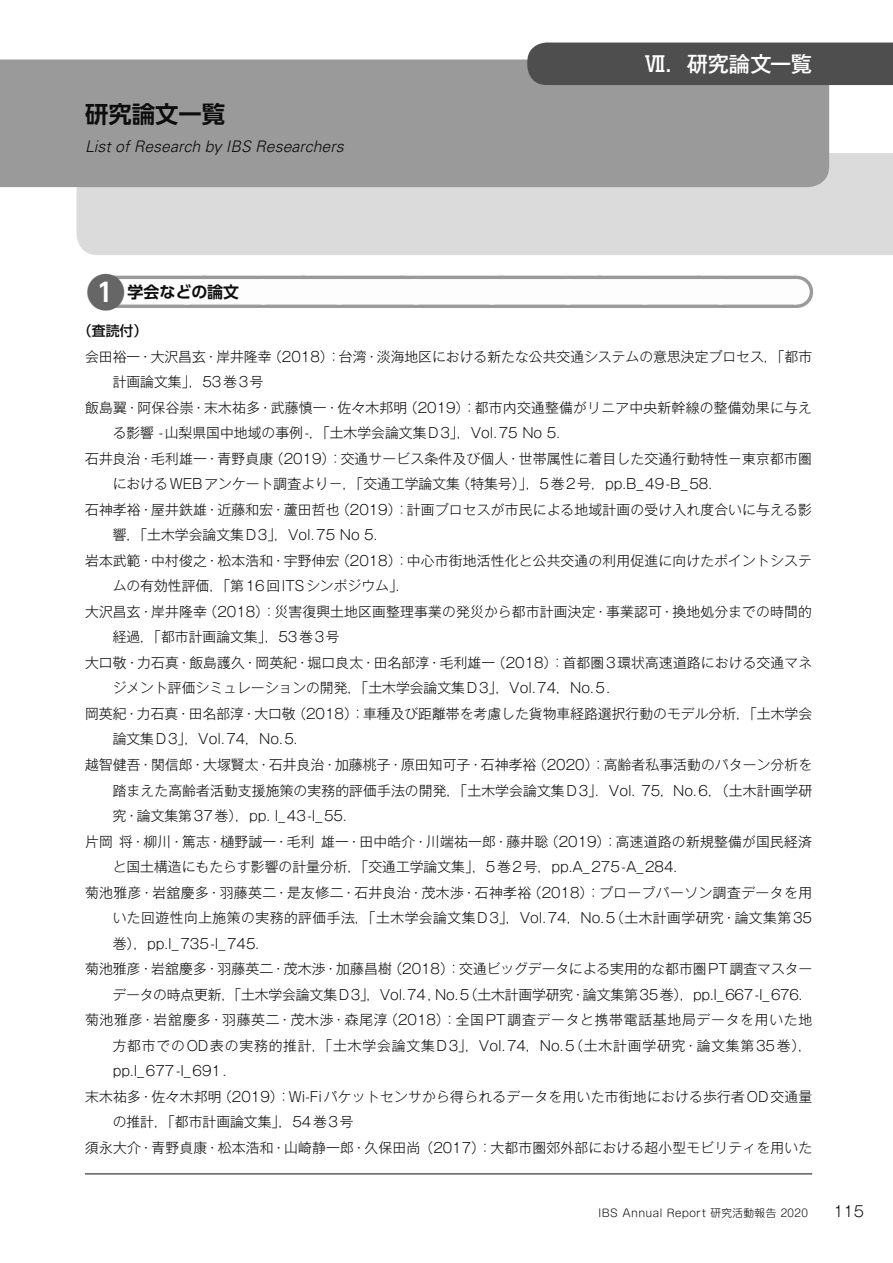
<style>
.page{position:relative;width:893px;height:1263px;background:#fff}
.page>*{position:absolute;margin:0;border:0;box-sizing:border-box;transform-origin:0 0}
.t1{font:700 23.4px "UD Shin Go Pro De";color:#0d0d0d}
.t2{font:500 21.3px "Gothic MB101 Pro";letter-spacing:-.015em;color:#fff}
.t3{font:italic 300 15.9px "Univers";color:#0d0d0d}
.t4{font:700 15.9px "UD Shin Go Pro De";color:#0d0d0d}
.t5{font:300 14.85px "Gothic MB101 Pro";color:#0d0d0d}
.t6{font:300 13.8px "Gothic MB101 Pro";letter-spacing:.01em;color:#0d0d0d}
.t7{font:300 13.8px "Gothic MB101 Pro";letter-spacing:-.01em;color:#0d0d0d}
.t8{font:300 13.8px "Gothic MB101 Pro";letter-spacing:.035em;color:#0d0d0d}
.t9{font:300 13.8px "Gothic MB101 Pro";letter-spacing:.06em;color:#0d0d0d}
.t10{font:300 13.8px "Gothic MB101 Pro";letter-spacing:.03em;color:#0d0d0d}
.t11{font:300 13.8px "Gothic MB101 Pro";letter-spacing:.055em;color:#0d0d0d}
.t12{font:500 13.8px "Shin Go Pro";color:#0d0d0d}
.t13{font:300 10.65px "Shin M Go Pro";letter-spacing:.04em;color:#0d0d0d}
.s1{font-size:41.4px;color:#666}
.s2{font-size:25.5px;color:#fff}
</style>
<div class="page">
<hr style="left:85px;top:1174px;width:727px;height:1px;background:#0d0d0d">
<div style="left:77px;top:153px;width:816px;height:102px;background:#dbdbdb"></div>
<div style="left:0;top:60px;width:829px;height:127px;background:#9a9a9a"></div>
<div style="left:527px;top:43px;width:366px;height:42px;background:#4e4e4e"></div>
<svg style="left:106px;top:276px;width:690px;height:32px"></svg>
<hr style="left:105px;top:276px;width:1px;height:32px;background:#9a9a9a">
<hr style="left:796px;top:276px;width:1px;height:32px;background:#9a9a9a">
<div style="left:111px;top:279px;width:685px;height:26px;background:#fdfdfd"></div>
<svg style="left:187px;top:276px;width:571px;height:32px"></svg>
<svg style="left:796px;top:279px;width:1px;height:26px"></svg>
<h1 class="t1" style="left:85px;top:95px;width:142px">研究論文一覧</h1>
<p class="t3" style="left:85px;top:137px;width:260px">List of Research by IBS Researchers</p>
<h2 class="t2" style="left:644px;top:46px;width:169px">Ⅶ．研究論文一覧</h2>
<p class="t4" style="left:85px;top:279px;width:156px"><span class="s1">●</span><span class="s2">1</span> 学会などの論文</p>
<p class="t12" style="left:78px;top:320px;width:71px">（査読付）</p>
<p class="t6" style="left:85px;top:345px;width:729px">会田裕一・大沢昌玄・岸井隆幸（2018）：台湾・淡海地区における新たな公共交通システムの意思決定プロセス，「都市</p>
<p class="t6" style="left:113px;top:371px;width:153px">計画論文集」，53巻3号</p>
<p class="t6" style="left:85px;top:396px;width:728px">飯島翼・阿保谷崇・末木祐多・武藤慎一・佐々木邦明（2019）：都市内交通整備がリニア中央新幹線の整備効果に与え</p>
<p class="t6" style="left:113px;top:422px;width:459px">る影響 -山梨県国中地域の事例-，「土木学会論文集D3」，Vol.75 No 5．</p>
<p class="t6" style="left:85px;top:447px;width:728px">石井良治・毛利雄一・青野貞康（2019）：交通サービス条件及び個人・世帯属性に着目した交通行動特性－東京都市圏</p>
<p class="t6" style="left:113px;top:473px;width:611px">におけるWEBアンケート調査より－，「交通工学論文集（特集号）」，5巻2号，pp.B_49-B_58．</p>
<p class="t6" style="left:85px;top:498px;width:728px">石神孝裕・屋井鉄雄・近藤和宏・蘆田哲也（2019）：計画プロセスが市民による地域計画の受け入れ度合いに与える影</p>
<p class="t6" style="left:113px;top:524px;width:276px">響，「土木学会論文集D3」，Vol.75 No 5．</p>
<p class="t6" style="left:85px;top:549px;width:728px">岩本武範・中村俊之・松本浩和・宇野伸宏（2018）：中心市街地活性化と公共交通の利用促進に向けたポイントシステ</p>
<p class="t6" style="left:113px;top:575px;width:299px">ムの有効性評価，「第16回ITSシンポジウム」．</p>
<p class="t6" style="left:85px;top:600px;width:728px">大沢昌玄・岸井隆幸（2018）：災害復興土地区画整理事業の発災から都市計画決定・事業認可・換地処分までの時間的</p>
<p class="t6" style="left:113px;top:626px;width:229px">経過，「都市計画論文集」，53巻3号</p>
<p class="t6" style="left:85px;top:651px;width:729px">大口敬・力石真・飯島護久・岡英紀・堀口良太・田名部淳・毛利雄一（2018）：首都圏3環状高速道路における交通マネ</p>
<p class="t6" style="left:113px;top:677px;width:499px">ジメント評価シミュレーションの開発，「土木学会論文集D3」，Vol.74，No.5.</p>
<p class="t6" style="left:85px;top:702px;width:729px">岡英紀・力石真・田名部淳・大口敬（2018）：車種及び距離帯を考慮した貨物車経路選択行動のモデル分析，「土木学会</p>
<p class="t6" style="left:113px;top:728px;width:196px">論文集D3」，Vol.74，No.5．</p>
<p class="t6" style="left:85px;top:753px;width:729px">越智健吾・関信郎・大塚賢太・石井良治・加藤桃子・原田知可子・石神孝裕（2020）：高齢者私事活動のパターン分析を</p>
<p class="t6" style="left:113px;top:779px;width:701px">踏まえた高齢者活動支援施策の実務的評価手法の開発，「土木学会論文集D3」．Vol. 75，No.6，（土木計画学研</p>
<p class="t6" style="left:113px;top:804px;width:246px">究・論文集第37巻），pp. I_43-I_55．</p>
<p class="t6" style="left:85px;top:830px;width:728px">片岡 将・柳川・篤志・樋野誠一・毛利 雄一・田中皓介・川端祐一郎・藤井聡（2019）：高速道路の新規整備が国民経済</p>
<p class="t6" style="left:113px;top:855px;width:576px">と国土構造にもたらす影響の計量分析，「交通工学論文集」，5巻2号，pp.A_275-A_284．</p>
<p class="t10" style="left:85px;top:881px;width:729px">菊池雅彦・岩舘慶多・羽藤英二・是友修二・石井良治・茂木渉・石神孝裕（2018）：プローブパーソン調査データを用</p>
<p class="t8" style="left:113px;top:906px;width:701px">いた回遊性向上施策の実務的評価手法，「土木学会論文集D3」，Vol.74，No.5（土木計画学研究・論文集第35</p>
<p class="t6" style="left:113px;top:932px;width:158px">巻），pp.I_735-I_745．</p>
<p class="t6" style="left:85px;top:957px;width:729px">菊池雅彦・岩舘慶多・羽藤英二・茂木渉・加藤昌樹（2018）：交通ビッグデータによる実用的な都市圏PT調査マスター</p>
<p class="t7" style="left:113px;top:983px;width:702px">データの時点更新，「土木学会論文集D3」，Vol.74, No.5（土木計画学研究・論文集第35巻），pp.I_667-I_676．</p>
<p class="t11" style="left:85px;top:1008px;width:729px">菊池雅彦・岩舘慶多・羽藤英二・茂木渉・森尾淳（2018）：全国PT調査データと携帯電話基地局データを用いた地</p>
<p class="t9" style="left:113px;top:1034px;width:701px">方都市でのOD表の実務的推計，「土木学会論文集D3」，Vol.74，No.5（土木計画学研究・論文集第35巻），</p>
<p class="t6" style="left:113px;top:1059px;width:115px">pp.I_677-I_691.</p>
<p class="t6" style="left:85px;top:1085px;width:729px">末木祐多・佐々木邦明（2019）：Wi-Fiパケットセンサから得られるデータを用いた市街地における歩行者OD交通量</p>
<p class="t6" style="left:113px;top:1110px;width:242px">の推計，「都市計画論文集」，54巻3号</p>
<p class="t6" style="left:85px;top:1136px;width:729px">須永大介・青野貞康・松本浩和・山崎静一郎・久保田尚 （2017）：大都市圏郊外部における超小型モビリティを用いた</p>
<p class="t13" style="left:599px;top:1204px;width:211px">IBS Annual Report 研究活動報告 2020</p>
<p class="t5" style="left:833px;top:1198px;width:32px">115</p>
</div>
